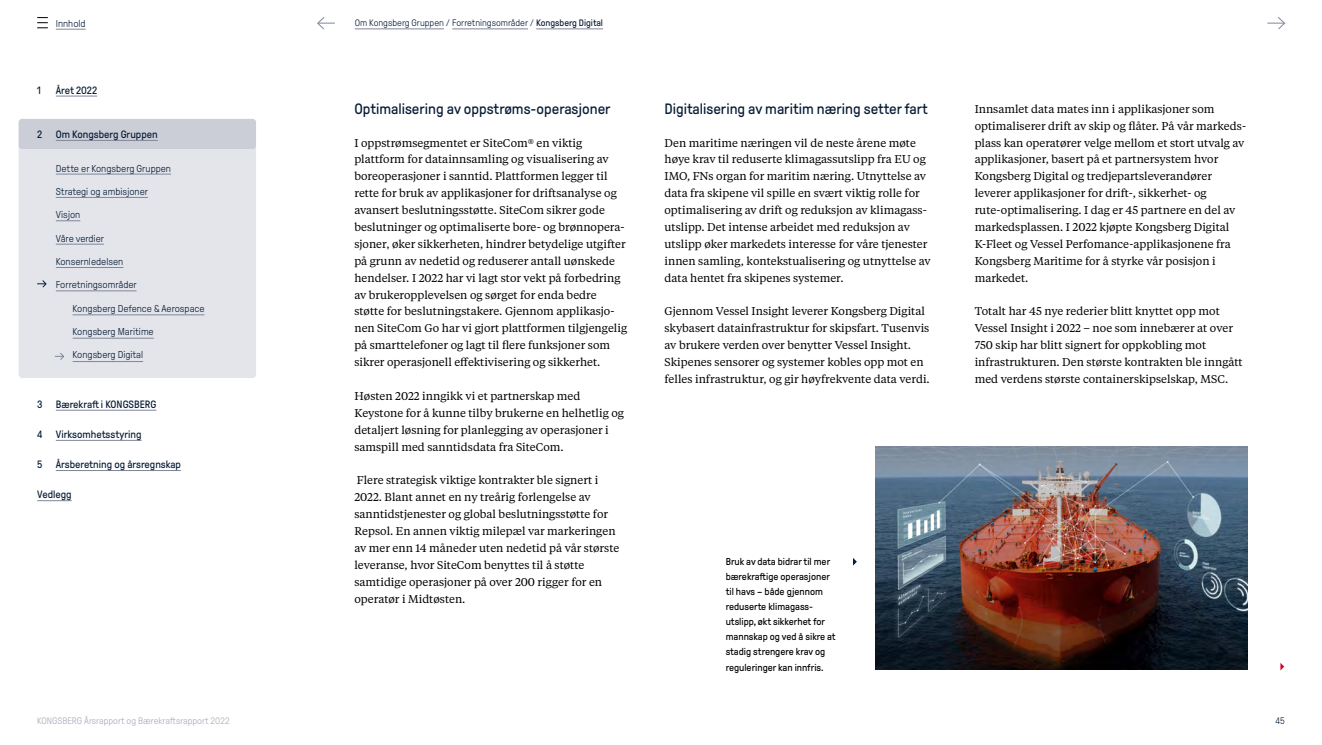
<style>
.page{position:relative;width:1322px;height:745px;background:#fff}
.page>*{position:absolute;margin:0;border:0;box-sizing:border-box;transform-origin:0 0}
.H3_-_artikkel_subtit{font:15px "GT Pressura";color:#081d36}
.p_-_artikkel{font:11.25px/16.9px "Tiempos Text";color:#000}
.t1{font:10.62px "GT Pressura";color:#081d36}
.p_-bildetekst{font:10px/15px "GT Pressura";color:#000}
.t2{font:300 10px "GT Pressura";color:#081d36}
.Byline_øverst_på_sid{font:300 9.38px "GT Pressura";color:#081d36}
.t3{font:300 9.38px "GT Pressura";color:#a8acbb}
.s1{font-weight:400}
</style>
<div class="page">
<svg style="left:1280px;top:663px;width:4px;height:7px"></svg>
<hr style="left:355px;top:29px;width:89px;height:1px;background:#81879a">
<hr style="left:452px;top:29px;width:76px;height:1px;background:#81879a">
<hr style="left:536px;top:29px;width:67px;height:1px;background:#81879a">
<img style="left:875px;top:446px;width:372px;height:223px">
<svg style="left:853px;top:558px;width:4px;height:7px"></svg>
<div style="left:19px;top:147px;width:237px;height:231px;background:#e3e5eb"></div>
<hr style="left:56px;top:174px;width:115px;height:1px;background:#81879a">
<hr style="left:56px;top:197px;width:92px;height:1px;background:#81879a">
<svg style="left:56px;top:220px;width:24px;height:1px"></svg>
<hr style="left:56px;top:244px;width:48px;height:1px;background:#81879a">
<hr style="left:56px;top:267px;width:67px;height:1px;background:#81879a">
<hr style="left:56px;top:290px;width:81px;height:1px;background:#81879a">
<hr style="left:73px;top:314px;width:131px;height:1px;background:#81879a">
<hr style="left:73px;top:338px;width:81px;height:1px;background:#81879a">
<hr style="left:73px;top:361px;width:70px;height:1px;background:#81879a">
<svg style="left:37px;top:17px;width:11px;height:11px"></svg>
<hr style="left:56px;top:29px;width:30px;height:1px;background:#81879a">
<svg style="left:317px;top:17px;width:18px;height:13px"></svg>
<svg style="left:1267px;top:17px;width:18px;height:13px"></svg>
<hr style="left:56px;top:96px;width:41px;height:1px;background:#81879a">
<div style="left:19px;top:119px;width:237px;height:30px;background:#cbcdd7;border-radius:4px"></div>
<hr style="left:56px;top:140px;width:102px;height:1px;background:#81879a">
<hr style="left:56px;top:410px;width:100px;height:1px;background:#81879a">
<hr style="left:56px;top:440px;width:86px;height:1px;background:#81879a">
<hr style="left:56px;top:470px;width:125px;height:1px;background:#81879a">
<hr style="left:37px;top:500px;width:35px;height:1px;background:#81879a">
<svg style="left:55px;top:352px;width:10px;height:8px"></svg>
<svg style="left:37px;top:279px;width:10px;height:9px"></svg>
<p class="t2" style="left:56px;top:18px;width:31px">Innhold</p>
<p class="t1" style="left:37px;top:84px;width:5px">1</p>
<p class="t1" style="left:56px;top:84px;width:43px">Året 2022</p>
<p class="t1" style="left:37px;top:128px;width:7px">2</p>
<p class="t1" style="left:56px;top:128px;width:103px">Om Kongsberg Gruppen</p>
<p class="t2" style="left:56px;top:163px;width:117px">Dette er Kongsberg Gruppen</p>
<p class="t2" style="left:56px;top:186px;width:94px">Strategi og ambisjoner</p>
<p class="t2" style="left:56px;top:209px;width:26px">Visjon</p>
<p class="t2" style="left:56px;top:233px;width:50px">Våre verdier</p>
<p class="t2" style="left:56px;top:256px;width:69px">Konsernledelsen</p>
<p class="t2" style="left:56px;top:279px;width:83px">Forretningsområder</p>
<p class="t2" style="left:73px;top:303px;width:133px">Kongsberg Defence &amp; Aerospace</p>
<p class="t2" style="left:73px;top:326px;width:83px">Kongsberg Maritime</p>
<p class="t2" style="left:73px;top:349px;width:72px">Kongsberg Digital</p>
<p class="t1" style="left:37px;top:398px;width:121px">3 Bærekraft i KONGSBERG</p>
<p class="t1" style="left:37px;top:428px;width:106px">4 Virksomhetsstyring</p>
<p class="t1" style="left:37px;top:458px;width:7px">5</p>
<p class="t1" style="left:56px;top:458px;width:127px">Årsberetning og årsregnskap</p>
<p class="t1" style="left:37px;top:488px;width:36px">Vedlegg</p>
<p class="Byline_øverst_på_sid" style="left:355px;top:18px;width:250px">Om Kongsberg Gruppen / Forretningsområder / <span class="s1">Kongsberg Digital</span></p>
<p class="H3_-_artikkel_subtit" style="left:354px;top:101px;width:258px">Optimalisering av oppstrøms-operasjoner</p>
<p class="p_-_artikkel" style="left:354px;top:133px;width:274px">I oppstrømsegmentet er SiteCom® en viktig plattform for datainnsamling og visualisering av boreoperasjoner i sanntid. Plattformen legger til rette for bruk av applikasjoner for driftsanalyse og avansert beslutningsstøtte. SiteCom sikrer gode beslutninger og optimaliserte bore- og brønnopera&shy;sjoner, øker sikkerheten, hindrer betydelige utgifter på grunn av nedetid og reduserer antall uønskede hendelser. I 2022 har vi lagt stor vekt på forbedring av brukeropplevelsen og sørget for enda bedre støtte for beslutningstakere. Gjennom applikasjo&shy;nen SiteCom Go har vi gjort plattformen tilgjengelig på smarttelefoner og lagt til flere funksjoner som sikrer operasjonell effektivisering og sikkerhet.</p>
<p class="p_-_artikkel" style="left:354px;top:387px;width:271px">Høsten 2022 inngikk vi et partnerskap med Keystone for å kunne tilby brukerne en helhetlig og detaljert løsning for planlegging av operasjoner i samspill med sanntidsdata fra SiteCom.</p>
<p class="p_-_artikkel" style="left:354px;top:471px;width:266px">Flere strategisk viktige kontrakter ble signert i 2022. Blant annet en ny treårig forlengelse av sanntidstjenester og global beslutningsstøtte for Repsol. En annen viktig milepæl var markeringen av mer enn 14 måneder uten nedetid på vår største leveranse, hvor SiteCom benyttes til å støtte samtidige operasjoner på over 200 rigger for en operatør i Midtøsten.</p>
<p class="H3_-_artikkel_subtit" style="left:664px;top:101px;width:265px">Digitalisering av maritim næring setter fart</p>
<p class="p_-_artikkel" style="left:664px;top:133px;width:268px">Den maritime næringen vil de neste årene møte høye krav til reduserte klimagassutslipp fra EU og IMO, FNs organ for maritim næring. Utnyttelse av data fra skipene vil spille en svært viktig rolle for optimalisering av drift og reduksjon av klimagass&shy;utslipp. Det intense arbeidet med reduksjon av utslipp øker markedets interesse for våre tjenester innen samling, kontekstualisering og utnyttelse av data hentet fra skipenes systemer.</p>
<p class="p_-_artikkel" style="left:664px;top:302px;width:267px">Gjennom Vessel Insight leverer Kongsberg Digital skybasert datainfrastruktur for skipsfart. Tusenvis av brukere verden over benytter Vessel Insight.<br>Skipenes sensorer og systemer kobles opp mot en felles infrastruktur, og gir høyfrekvente data verdi.</p>
<p class="p_-bildetekst" style="left:726px;top:554px;width:112px">Bruk av data bidrar til mer bærekraftige operasjoner til havs – både gjennom reduserte klimagass&shy;utslipp, økt sikkerhet for mannskap og ved å sikre at stadig strengere krav og reguleringer kan innfris.</p>
<p class="p_-_artikkel" style="left:974px;top:100px;width:273px">Innsamlet data mates inn i applikasjoner som optimaliserer drift av skip og flåter. På vår markeds&shy;plass kan operatører velge mellom et stort utvalg av applikasjoner, basert på et partnersystem hvor Kongsberg Digital og tredjepartsleverandører leverer applikasjoner for drift-, sikkerhet- og rute----optimalisering. I dag er 45 partnere en del av markedsplassen. I 2022 kjøpte Kongsberg Digital K-Fleet og Vessel Perfomance-applikasjonene fra Kongsberg Maritime for å styrke vår posisjon i markedet.</p>
<p class="p_-_artikkel" style="left:974px;top:302px;width:270px">Totalt har 45 nye rederier blitt knyttet opp mot Vessel Insight i 2022 – noe som innebærer at over 750 skip har blitt signert for oppkobling mot infrastrukturen. Den største kontrakten ble inngått med verdens største containerskipselskap, MSC.</p>
<p class="t3" style="left:37px;top:715px;width:194px">KONGSBERG Årsrapport og Bærekraftsrapport 2022</p>
<p class="Byline_øverst_på_sid" style="left:1275px;top:715px;width:11px">45</p>
</div>
